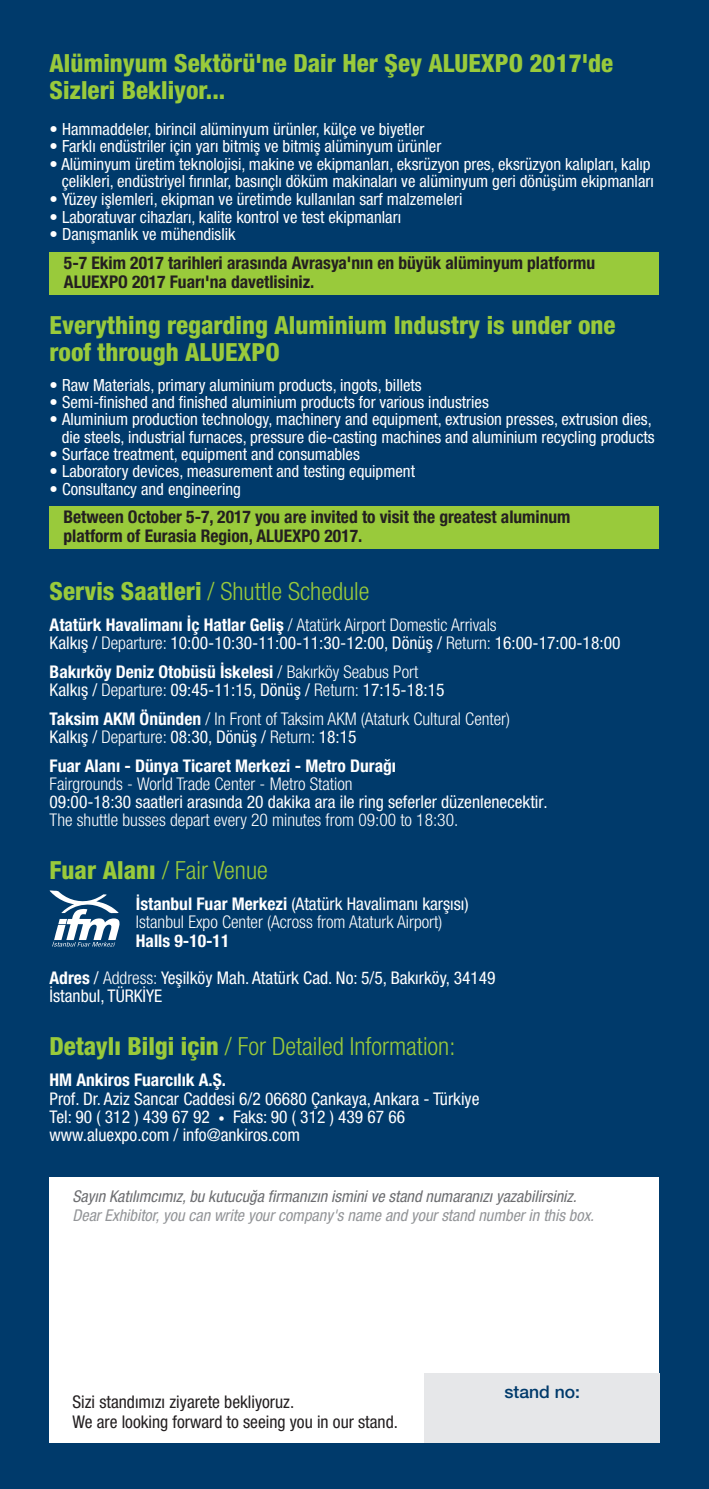
<style>
.page{position:relative;width:709px;height:1489px;background:#fff}
.page>*{position:absolute;margin:0;border:0;box-sizing:border-box;transform-origin:0 0}
.t1{font:800 condensed 25px/27px "Helvetica Neue LT Pro";color:#99ca3b}
.t2{font:300 condensed 25px "Helvetica Neue LT Pro";color:#99ca3b}
.t3{font:condensed 17.5px/18px "Helvetica Neue LT Pro";color:#fff}
.t4{font:300 condensed 17.5px/18.2px "Helvetica Neue LT Pro";color:#fff}
.t5{font:700 condensed 17.5px/18.8px "Helvetica Neue LT Pro";color:#231f20}
.t6{font:condensed 17.5px/20px "Helvetica Neue LT Pro";color:#231f20}
.t7{font:700 condensed 17.5px "Helvetica Neue LT Pro";color:#fff}
.t8{font:500 17.5px "Helvetica Neue LT Pro";color:#003a6b}
.t9{font:condensed 16.75px/17.2px "Helvetica Neue LT Pro";color:#fff;text-align:right}
.t10{font:italic condensed 16.25px "Helvetica Neue LT Pro";color:#6c6d70}
.t11{font:italic condensed 16.25px "Helvetica Neue LT Pro";color:#939598}
.s1{font-weight:700}
.s2{font-weight:800}
.s3{font-weight:300}
.s4{font-weight:400}
.s5{font-size:12.5px}
</style>
<div class="page">
<div style="left:0;top:0;width:709px;height:1488px;background:#003a6b"></div>
<div style="left:50px;top:252px;width:609px;height:43px;background:#99ca3b"></div>
<div style="left:50px;top:506px;width:609px;height:43px;background:#99ca3b"></div>
<div style="left:50px;top:1177px;width:609px;height:265px;background:#fff"></div>
<div style="left:424px;top:1373px;width:235px;height:69px;background:#e6e7e9"></div>
<svg style="left:50px;top:890px;width:70px;height:57px"></svg>
<h1 class="t1" style="left:50px;top:53px;width:565px">Alüminyum Sektörü'ne Dair Her Şey ALUEXPO 2017'de<br>Sizleri Bekliyor...</h1>
<p class="t9" style="left:50px;top:123px;width:376px">• Hammaddeler, birincil alüminyum ürünler, külçe ve biyetler</p>
<p class="t9" style="left:50px;top:140px;width:393px">• Farklı endüstriler için yarı bitmiş ve bitmiş alüminyum ürünler</p>
<p class="t9" style="left:50px;top:157px;width:605px">• Alüminyum üretim teknolojisi, makine ve ekipmanları, eksrüzyon pres, eksrüzyon kalıpları, kalıp çelikleri, endüstriyel fırınlar, basınçlı döküm makinaları ve alüminyum geri dönüşüm ekipmanları</p>
<p class="t9" style="left:50px;top:192px;width:414px"><span class="s1">•</span> Yüzey işlemleri, ekipman ve üretimde kullanılan sarf malzemeleri</p>
<p class="t9" style="left:50px;top:210px;width:353px"><span class="s1">•</span> Laboratuvar cihazları, kalite kontrol ve test ekipmanları</p>
<p class="t9" style="left:50px;top:228px;width:188px"><span class="s1">•</span> Danışmanlık ve mühendislik</p>
<p class="t5" style="left:64px;top:256px;width:533px">5-7 Ekim 2017 tarihleri arasında Avrasya'nın en büyük alüminyum platformu<br>ALUEXPO 2017 Fuarı'na davetlisiniz.</p>
<h1 class="t1" style="left:50px;top:315px;width:567px">Everything regarding Aluminium Industry is under one roof through ALUEXPO</h1>
<p class="t9" style="left:50px;top:379px;width:374px">• Raw Materials, primary aluminium products, ingots, billets</p>
<p class="t9" style="left:50px;top:396px;width:441px">• Semi-finished and finished aluminium products for various industries</p>
<p class="t9" style="left:50px;top:413px;width:606px">• Aluminium production technology, machinery and equipment, extrusion presses, extrusion dies, die steels, industrial furnaces, pressure die-casting machines and aluminium recycling products</p>
<p class="t9" style="left:50px;top:448px;width:312px">• Surface treatment, equipment and consumables</p>
<p class="t9" style="left:50px;top:465px;width:367px">• Laboratory devices, measurement and testing equipment</p>
<p class="t9" style="left:50px;top:482px;width:193px">• Consultancy and engineering</p>
<p class="t5" style="left:63px;top:510px;width:508px">Between October 5-7, 2017 you are invited to visit the greatest aluminum platform of Eurasia Region, ALUEXPO 2017.</p>
<h1 class="t2" style="left:50px;top:582px;width:321px"><span class="s2">Servis Saatleri</span> / Shuttle Schedule</h1>
<p class="t3" style="left:50px;top:618px;width:572px"><span class="s1">Atatürk Havalimanı İç Hatlar Geliş</span> <span class="s3">/ Atatürk Airport Domestic Arrivals<br></span>Kalkış / <span class="s3">Departure:</span> 10:00-10:30-11:00-11:30-12:00, Dönüş / <span class="s3">Return:</span> 16:00-17:00-18:00</p>
<p class="t4" style="left:50px;top:665px;width:396px"><span class="s1">Bakırköy Deniz Otobüsü İskelesi</span> / Bakırköy Seabus Port<br><span class="s4">Kalkış /</span> Departure: <span class="s4">09:45-11:15, Dönüş /</span> Return: <span class="s4">17:15-18:15</span></p>
<p class="t4" style="left:50px;top:712px;width:462px"><span class="s1">Taksim AKM Önünden</span> / In Front of Taksim AKM (Ataturk Cultural Center)<br><span class="s4">Kalkış /</span> Departure: <span class="s4">08:30, Dönüş /</span> Return: <span class="s4">18:15</span></p>
<p class="t7" style="left:50px;top:759px;width:348px">Fuar Alanı - Dünya Ticaret Merkezi - Metro Durağı</p>
<p class="t4" style="left:50px;top:777px;width:304px">Fairgrounds - World Trade Center - Metro Station</p>
<p class="t3" style="left:50px;top:795px;width:500px">09:00-18:30 saatleri arasında 20 dakika ara ile ring seferler düzenlenecektir.</p>
<p class="t4" style="left:50px;top:813px;width:410px">The shuttle busses depart every 20 minutes from 09:00 to 18:30.</p>
<h1 class="t2" style="left:50px;top:861px;width:220px"><span class="s2">Fuar Alanı</span> / Fair Venue</h1>
<p class="t4" style="left:136px;top:897px;width:334px"><span class="s1">İstanbul Fuar Merkezi</span> <span class="s4">(Atatürk Havalimanı karşısı)<br></span>Istanbul Expo Center (Across from Ataturk Airport)</p>
<p class="t3" style="left:50px;top:924px;width:447px;line-height:37.2px;text-indent:86px"><span class="s1">Halls 9-10-11<br>Adres</span> / <span class="s3">Address:</span> Yeşilköy Mah. Atatürk Cad. No: 5/5, Bakırköy, 34149</p>
<p class="t3" style="left:50px;top:989px;width:114px">İstanbul, TÜRKİYE</p>
<h1 class="t2" style="left:50px;top:1037px;width:407px"><span class="s2">Detaylı Bilgi için</span> / For Detailed Information:</h1>
<p class="t7" style="left:50px;top:1073px;width:178px">HM Ankiros Fuarcılık A.Ş.</p>
<p class="t3" style="left:50px;top:1091px;width:431px">Prof. Dr. Aziz Sancar Caddesi 6/2 06680 Çankaya, Ankara - Türkiye<br>Tel: 90 ( 312 ) 439 67 92 <span class="s5">•</span> Faks: 90 ( 312 ) 439 67 66 www.aluexpo.com / info@ankiros.com</p>
<p class="t10" style="left:72px;top:1189px;width:506px">Sayın Katılımcımız, bu kutucuğa firmanızın ismini ve stand numaranızı yazabilirsiniz.</p>
<p class="t11" style="left:72px;top:1209px;width:523px">Dear Exhibitor, you can write your company's name and your stand number in this box.</p>
<p class="t6" style="left:72px;top:1394px;width:327px">Sizi standımızı ziyarete bekliyoruz.<br>We are looking forward to seeing you in our stand.</p>
<p class="t8" style="left:504px;top:1384px;width:77px">stand no:</p>
</div>
